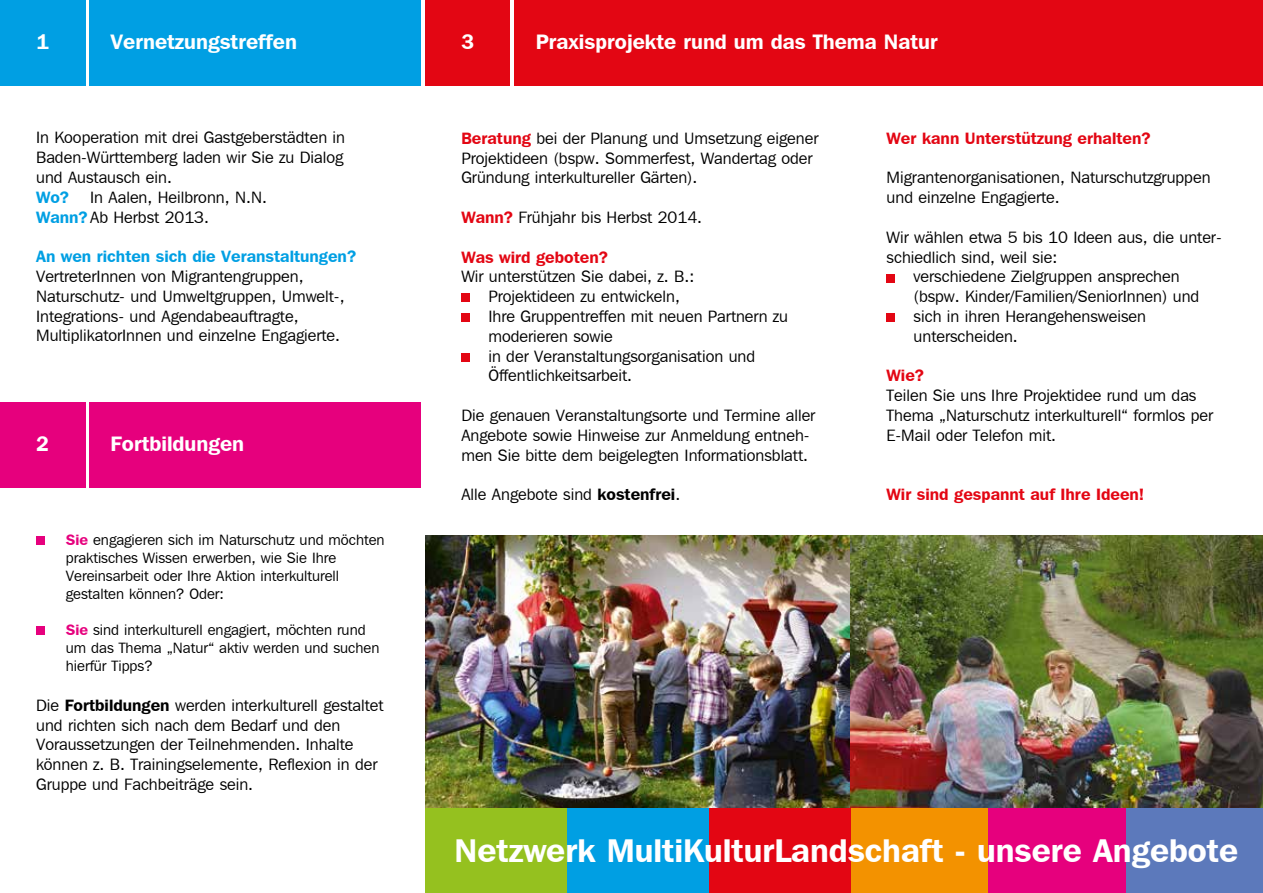
<style>
.page{position:relative;width:1263px;height:893px;background:#fff}
.page>*{position:absolute;margin:0;border:0;box-sizing:border-box;transform-origin:0 0}
.t1{font:600 33px "Franklin Gothic IT Cby BT";color:#fff}
.t2{font:600 21px "Franklin Gothic IT Cby BT";color:#fff}
.t3{font:16.5px/19.8px "Franklin Gothic IT Cby BT";color:#000}
.t4{font:600 16.5px "Franklin Gothic IT Cby BT";color:#e30613}
.t5{font:600 16.5px "Franklin Gothic IT Cby BT";color:#009fe3}
.t6{font:15px/18px "Franklin Gothic IT Cby BT";color:#000}
.s1{font-weight:600;color:#009fe3}
.s2{font-weight:600;color:#e6007d}
.s3{font-weight:600}
.s4{font-weight:600;color:#e30613}
</style>
<div class="page">
<div style="left:89px;top:0;width:332px;height:85px;background:#009fe3"></div>
<div style="left:89px;top:403px;width:332px;height:85px;background:#e6007d"></div>
<div style="left:514px;top:0;width:749px;height:85px;background:#e30613"></div>
<div style="left:36px;top:537px;width:9px;height:8px;background:#e6007d"></div>
<div style="left:36px;top:627px;width:9px;height:8px;background:#e6007d"></div>
<div style="left:461px;top:294px;width:9px;height:8px;background:#e30613"></div>
<div style="left:461px;top:313px;width:9px;height:9px;background:#e30613"></div>
<div style="left:461px;top:353px;width:9px;height:9px;background:#e30613"></div>
<div style="left:887px;top:274px;width:8px;height:8px;background:#e30613"></div>
<div style="left:887px;top:313px;width:8px;height:9px;background:#e30613"></div>
<div style="left:0;top:0;width:85px;height:85px;background:#009fe3"></div>
<div style="left:0;top:403px;width:85px;height:85px;background:#e6007d"></div>
<div style="left:426px;top:0;width:84px;height:85px;background:#e30613"></div>
<div style="left:425px;top:808px;width:142px;height:85px;background:#95c11f"></div>
<div style="left:567px;top:808px;width:142px;height:85px;background:#009fe3"></div>
<div style="left:709px;top:808px;width:142px;height:85px;background:#e30613"></div>
<div style="left:1125px;top:808px;width:138px;height:85px;background:#5c79bb"></div>
<div style="left:851px;top:808px;width:137px;height:85px;background:#f39200"></div>
<div style="left:988px;top:808px;width:137px;height:85px;background:#e6007d"></div>
<img style="left:425px;top:536px;width:838px;height:272px">
<p class="t2" style="left:36px;top:28px;width:14px">1</p>
<p class="t2" style="left:111px;top:28px;width:188px">Vernetzungstreffen</p>
<p class="t3" style="left:36px;top:128px;width:310px;text-align:justify">In Kooperation mit drei Gastgeberstädten in Baden-Württemberg laden wir Sie zu Dialog und Austausch ein.</p>
<p class="t5" style="left:36px;top:187px;width:35px">Wo?</p>
<p class="t3" style="left:36px;top:187px;width:232px;text-indent:54px">In Aalen, Heilbronn, N.N.<br><span class="s1">Wann?</span>Ab Herbst 2013.</p>
<p class="t5" style="left:36px;top:246px;width:322px">An wen richten sich die Veranstaltungen?</p>
<p class="t3" style="left:36px;top:266px;width:310px">VertreterInnen von Migrantengruppen, Naturschutz- und Umweltgruppen, Umwelt-, Integrations- und Agendabeauftragte, MultiplikatorInnen und einzelne Engagierte.</p>
<p class="t2" style="left:36px;top:431px;width:14px">2</p>
<p class="t2" style="left:111px;top:431px;width:135px">Fortbildungen</p>
<p class="t6" style="left:66px;top:531px;width:320px"><span class="s2">Sie</span> engagieren sich im Naturschutz und möchten praktisches Wissen erwerben, wie Sie Ihre Vereinsarbeit oder Ihre Aktion interkulturell gestalten können? Oder:</p>
<p class="t6" style="left:66px;top:621px;width:315px"><span class="s2">Sie</span> sind interkulturell engagiert, möchten rund um das Thema „Natur“ aktiv werden und suchen hierfür Tipps?</p>
<p class="t3" style="left:36px;top:695px;width:349px">Die <span class="s3">Fortbildungen</span> werden interkulturell gestaltet und richten sich nach dem Bedarf und den Voraussetzungen der Teilnehmenden. Inhalte können z. B. Trainingselemente, Reflexion in der Gruppe und Fachbeiträge sein.</p>
<p class="t2" style="left:461px;top:28px;width:14px">3</p>
<p class="t2" style="left:536px;top:28px;width:403px">Praxisprojekte rund um das Thema Natur</p>
<p class="t3" style="left:461px;top:128px;width:359px"><span class="s4">Beratung</span> bei der Planung und Umsetzung eigener<br>Projektideen (bspw. Sommerfest, Wandertag oder<br>Gründung interkultureller Gärten).</p>
<p class="t3" style="left:461px;top:207px;width:242px"><span class="s4">Wann?</span> Frühjahr bis Herbst 2014.</p>
<p class="t4" style="left:461px;top:246px;width:148px">Was wird geboten?</p>
<p class="t3" style="left:488px;top:266px;width:301px;text-indent:-27px">Wir unterstützen Sie dabei, z. B.:<br>Projektideen zu entwickeln,<br>Ihre Gruppentreffen mit neuen Partnern zu moderieren sowie<br>in der Veranstaltungsorganisation und<br>Öffentlichkeitsarbeit.</p>
<p class="t3" style="left:461px;top:405px;width:355px">Die genauen Veranstaltungsorte und Termine aller<br>Angebote sowie Hinweise zur Anmeldung entneh&shy;men Sie bitte dem beigelegten Informationsblatt.</p>
<p class="t3" style="left:461px;top:484px;width:220px">Alle Angebote sind <span class="s3">kostenfrei</span>.</p>
<p class="t4" style="left:887px;top:128px;width:265px">Wer kann Unterstützung erhalten?</p>
<p class="t3" style="left:887px;top:167px;width:325px">Migrantenorganisationen, Naturschutzgruppen und einzelne Engagierte.</p>
<p class="t3" style="left:887px;top:227px;width:337px">Wir wählen etwa 5 bis 10 Ideen aus, die unter-</p>
<p class="t3" style="left:887px;top:247px;width:172px">schiedlich sind, weil sie:</p>
<p class="t3" style="left:914px;top:266px;width:267px">verschiedene Zielgruppen ansprechen</p>
<p class="t3" style="left:914px;top:286px;width:287px">(bspw. Kinder/Familien/SeniorInnen) und</p>
<p class="t3" style="left:914px;top:306px;width:234px">sich in ihren Herangehensweisen</p>
<p class="t3" style="left:914px;top:326px;width:106px">unterscheiden.</p>
<p class="t4" style="left:887px;top:365px;width:39px">Wie?</p>
<p class="t3" style="left:887px;top:385px;width:328px">Teilen Sie uns Ihre Projektidee rund um das<br>Thema „Naturschutz interkulturell“ formlos per<br>E-Mail oder Telefon mit.</p>
<p class="t4" style="left:887px;top:484px;width:259px">Wir sind gespannt auf Ihre Ideen!</p>
<h1 class="t1" style="left:455px;top:830px;width:785px">Netzwerk MultiKulturLandschaft - unsere Angebote</h1>
</div>
